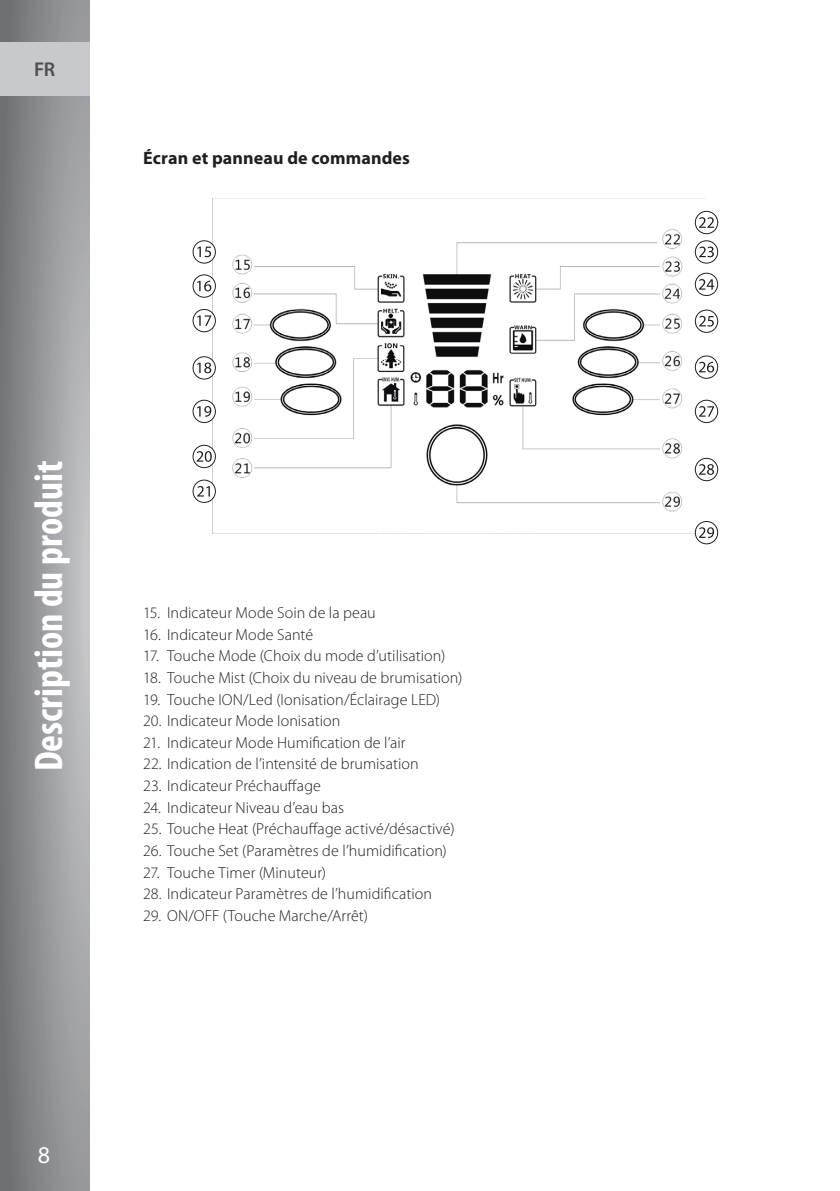
<style>
.page{position:relative;width:840px;height:1191px;background:#fff}
.page>*{position:absolute;margin:0;border:0;box-sizing:border-box;transform-origin:0 0}
.t1{font:700 condensed 40px "Myriad Pro";color:#fff}
.t2{font:24px "Myriad Pro";color:#fff}
.t3{font:600 20px "Myriad Pro";color:#4e4e50}
.t4{font:700 18px "Myriad Pro";letter-spacing:.01em;color:#231f20}
.t5{font:300 16px "Myriad Pro";letter-spacing:.005em;color:#231f20}
</style>
<div class="page">
<svg style="left:0;top:0;width:89px;height:1191px;background:#939598"></svg>
<div style="left:0;top:42px;width:89px;height:54px;background:#c8c9cc"></div>
<img style="left:212px;top:199px;width:493px;height:334px">
<svg style="left:192px;top:240px;width:24px;height:24px"></svg>
<svg style="left:192px;top:274px;width:24px;height:24px"></svg>
<svg style="left:192px;top:309px;width:24px;height:23px"></svg>
<svg style="left:192px;top:356px;width:24px;height:23px"></svg>
<svg style="left:192px;top:400px;width:24px;height:23px"></svg>
<svg style="left:192px;top:445px;width:24px;height:23px"></svg>
<svg style="left:192px;top:479px;width:24px;height:24px"></svg>
<svg style="left:694px;top:211px;width:23px;height:23px"></svg>
<svg style="left:694px;top:240px;width:23px;height:24px"></svg>
<svg style="left:694px;top:273px;width:23px;height:23px"></svg>
<svg style="left:694px;top:309px;width:23px;height:24px"></svg>
<svg style="left:694px;top:355px;width:23px;height:24px"></svg>
<svg style="left:694px;top:400px;width:23px;height:23px"></svg>
<svg style="left:694px;top:458px;width:23px;height:23px"></svg>
<svg style="left:694px;top:521px;width:23px;height:23px"></svg>
<p class="t3" style="left:34px;top:57px;width:23px">FR</p>
<p class="t4" style="left:143px;top:147px;width:268px">Écran et panneau de commandes</p>
<h1 class="t1" style="left:24px;top:771px;width:311px;rotate:-90deg">Description du produit</h1>
<p class="t5" style="left:143px;top:604px;width:234px">15. Indicateur Mode Soin de la peau</p>
<p class="t5" style="left:143px;top:625px;width:171px">16. Indicateur Mode Santé</p>
<p class="t5" style="left:143px;top:647px;width:303px">17. Touche Mode (Choix du mode d’utilisation)</p>
<p class="t5" style="left:143px;top:669px;width:320px">18. Touche Mist (Choix du niveau de brumisation)</p>
<p class="t5" style="left:143px;top:690px;width:298px">19. Touche ION/Led (Ionisation/Éclairage LED)</p>
<p class="t5" style="left:143px;top:712px;width:198px">20. Indicateur Mode Ionisation</p>
<p class="t5" style="left:143px;top:733px;width:264px">21. Indicateur Mode Humification de l’air</p>
<p class="t5" style="left:143px;top:755px;width:277px">22. Indication de l’intensité de brumisation</p>
<p class="t5" style="left:143px;top:777px;width:179px">23. Indicateur Préchauffage</p>
<p class="t5" style="left:143px;top:798px;width:202px">24. Indicateur Niveau d’eau bas</p>
<p class="t5" style="left:143px;top:820px;width:313px">25. Touche Heat (Préchauffage activé/désactivé)</p>
<p class="t5" style="left:143px;top:841px;width:305px">26. Touche Set (Paramètres de l’humidification)</p>
<p class="t5" style="left:143px;top:863px;width:184px">27. Touche Timer (Minuteur)</p>
<p class="t5" style="left:143px;top:885px;width:290px">28. Indicateur Paramètres de l’humidification</p>
<p class="t5" style="left:143px;top:906px;width:226px">29. ON/OFF (Touche Marche/Arrêt)</p>
<h2 class="t2" style="left:38px;top:1140px;width:14px">8</h2>
</div>
